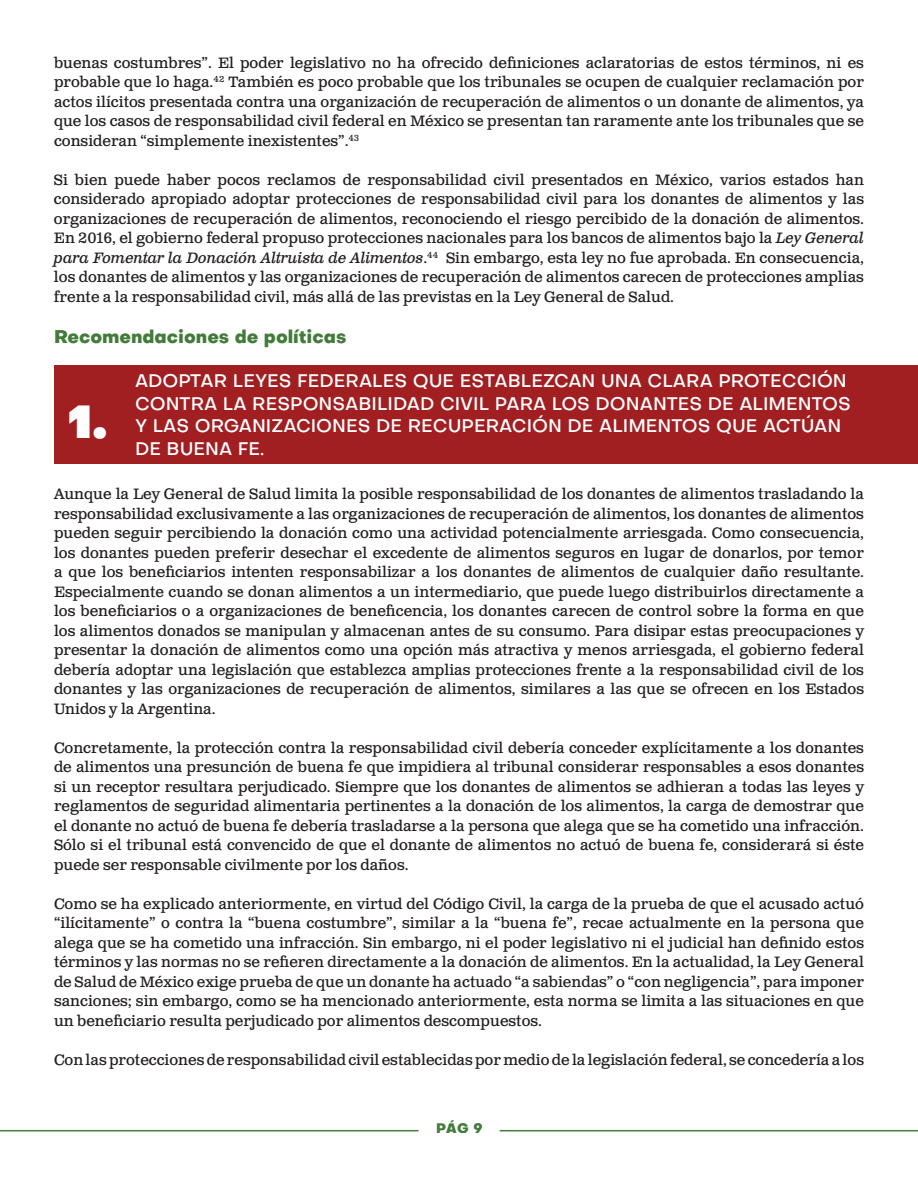
<style>
.page{position:relative;width:918px;height:1188px;background:#fff}
.page>*{position:absolute;margin:0;border:0;box-sizing:border-box;transform-origin:0 0}
.t1{font:45px "Objectivity Super";color:#fff}
.t2{font:500 18px/22.5px "Objectivity";color:#fff}
.t3{font:800 18px "Objectivity";color:#427b3a}
.t4{font:15px/19.5px "Clarendon Text Pro";color:#231f20;text-align:justify}
.t5{font:800 13.5px "Objectivity";color:#427b3a}
.s1{font-style:italic}
</style>
<div class="page">
<div style="left:54px;top:365px;width:864px;height:99px;background:#a11e21"></div>
<hr style="left:0;top:1130px;width:418px;height:1px;background:#427b3a">
<hr style="left:500px;top:1130px;width:418px;height:1px;background:#427b3a">
<p class="t4" style="left:54px;top:54px;width:812px">buenas costumbres”. El poder legislativo no ha ofrecido definiciones aclaratorias de estos términos, ni es probable que lo haga.<sup>42</sup> También es poco probable que los tribunales se ocupen de cualquier reclamación por actos ilícitos presentada contra una organización de recuperación de alimentos o un donante de alimentos, ya que los casos de responsabilidad civil federal en México se presentan tan raramente ante los tribunales que se consideran “simplemente inexistentes”.<sup>43</sup></p>
<p class="t4" style="left:54px;top:171px;width:812px">Si bien puede haber pocos reclamos de responsabilidad civil presentados en México, varios estados han considerado apropiado adoptar protecciones de responsabilidad civil para los donantes de alimentos y las organizaciones de recuperación de alimentos, reconociendo el riesgo percibido de la donación de alimentos.<br>En 2016, el gobierno federal propuso protecciones nacionales para los bancos de alimentos bajo la <span class="s1">Ley General para Fomentar la Donación Altruista de Alimentos</span>.<sup>44</sup> Sin embargo, esta ley no fue aprobada. En consecuencia, los donantes de alimentos y las organizaciones de recuperación de alimentos carecen de protecciones amplias frente a la responsabilidad civil, más allá de las previstas en la Ley General de Salud.</p>
<p class="t3" style="left:54px;top:323px;width:294px">Recomendaciones de políticas</p>
<h1 class="t1" style="left:68px;top:385px;width:41px">1.</h1>
<p class="t2" style="left:135px;top:370px;width:717px">ADOPTAR LEYES FEDERALES QUE ESTABLEZCAN UNA CLARA PROTECCIÓN CONTRA LA RESPONSABILIDAD CIVIL PARA LOS DONANTES DE ALIMENTOS Y LAS ORGANIZACIONES DE RECUPERACIÓN DE ALIMENTOS QUE ACTÚAN DE BUENA FE.</p>
<p class="t4" style="left:54px;top:485px;width:812px">Aunque la Ley General de Salud limita la posible responsabilidad de los donantes de alimentos trasladando la responsabilidad exclusivamente a las organizaciones de recuperación de alimentos, los donantes de alimentos pueden seguir percibiendo la donación como una actividad potencialmente arriesgada. Como consecuencia, los donantes pueden preferir desechar el excedente de alimentos seguros en lugar de donarlos, por temor a que los beneficiarios intenten responsabilizar a los donantes de alimentos de cualquier daño resultante.<br>Especialmente cuando se donan alimentos a un intermediario, que puede luego distribuirlos directamente a los beneficiarios o a organizaciones de beneficencia, los donantes carecen de control sobre la forma en que los alimentos donados se manipulan y almacenan antes de su consumo. Para disipar estas preocupaciones y presentar la donación de alimentos como una opción más atractiva y menos arriesgada, el gobierno federal debería adoptar una legislación que establezca amplias protecciones frente a la responsabilidad civil de los donantes y las organizaciones de recuperación de alimentos, similares a las que se ofrecen en los Estados Unidos y la Argentina.</p>
<p class="t4" style="left:54px;top:738px;width:812px">Concretamente, la protección contra la responsabilidad civil debería conceder explícitamente a los donantes de alimentos una presunción de buena fe que impidiera al tribunal considerar responsables a esos donantes si un receptor resultara perjudicado. Siempre que los donantes de alimentos se adhieran a todas las leyes y reglamentos de seguridad alimentaria pertinentes a la donación de los alimentos, la carga de demostrar que el donante no actuó de buena fe debería trasladarse a la persona que alega que se ha cometido una infracción.<br>Sólo si el tribunal está convencido de que el donante de alimentos no actuó de buena fe, considerará si éste puede ser responsable civilmente por los daños.</p>
<p class="t4" style="left:54px;top:894px;width:812px">Como se ha explicado anteriormente, en virtud del Código Civil, la carga de la prueba de que el acusado actuó “ilícitamente” o contra la “buena costumbre”, similar a la “buena fe”, recae actualmente en la persona que alega que se ha cometido una infracción. Sin embargo, ni el poder legislativo ni el judicial han definido estos términos y las normas no se refieren directamente a la donación de alimentos. En la actualidad, la Ley General de Salud de México exige prueba de que un donante ha actuado “a sabiendas” o “con negligencia”, para imponer sanciones; sin embargo, como se ha mencionado anteriormente, esta norma se limita a las situaciones en que un beneficiario resulta perjudicado por alimentos descompuestos.</p>
<p class="t4" style="left:54px;top:1050px;width:812px">Con las protecciones de responsabilidad civil establecidas por medio de la legislación federal, se concedería a los</p>
<p class="t5" style="left:436px;top:1118px;width:48px">PÁG 9</p>
</div>
